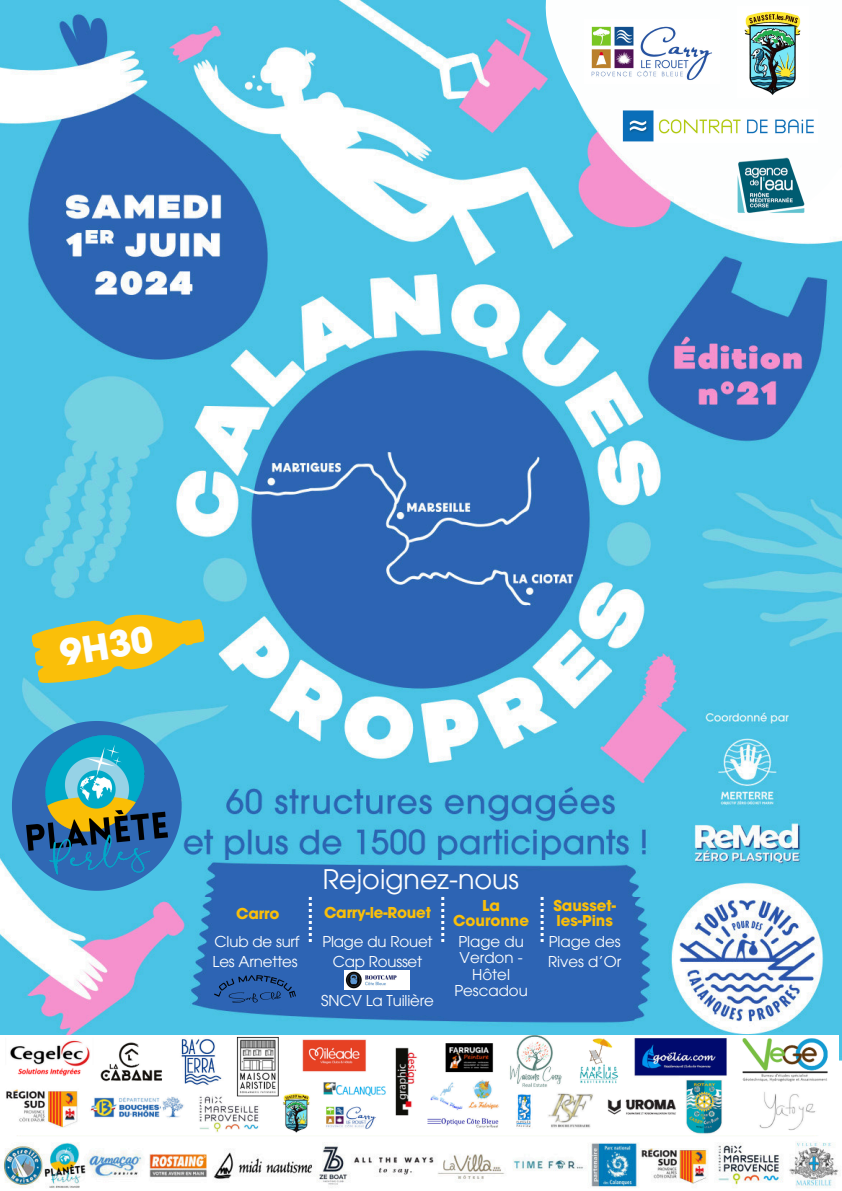
<style>
.page{position:relative;width:842px;height:1191px;background:#fff}
.page>*{position:absolute;margin:0;border:0;box-sizing:border-box;transform-origin:0 0}
.t1{font:700 36px "ITC Avant Garde Pro";color:#fdfefe}
.t2{font:27px "ITC Avant Garde Pro";color:#fdfefe}
.t3{font:15px/16.5px "ITC Avant Garde Pro";letter-spacing:-.01em;color:#fdfefe}
.t4{font:700 15px/15px "ITC Avant Garde Pro";color:#fabf09}
</style>
<div class="page">
<img style="left:0;top:0;width:842px;height:1188px">
<img style="left:0;top:1035px;width:839px;height:99px">
<svg style="left:492px;top:0;width:350px;height:274px"></svg>
<img style="left:738px;top:6px;width:70px;height:91px">
<img style="left:585px;top:19px;width:135px;height:65px">
<svg style="left:12px;top:721px;width:169px;height:169px;background:#459ed0"></svg>
<img style="left:26px;top:735px;width:142px;height:141px">
<img style="left:622px;top:110px;width:196px;height:33px">
<img style="left:732px;top:156px;width:76px;height:61px">
<svg style="left:30px;top:601px;width:178px;height:86px;background:#a2c076"></svg>
<img style="left:193px;top:860px;width:472px;height:35px">
<img style="left:215px;top:975px;width:81px;height:27px">
<img style="left:345px;top:970px;width:65px;height:19px">
<svg style="left:309px;top:896px;width:3px;height:45px"></svg>
<svg style="left:441px;top:896px;width:3px;height:45px"></svg>
<svg style="left:541px;top:896px;width:3px;height:45px"></svg>
<p class="t1" style="left:58px;top:639px;width:95px;rotate:-9deg">9H30</p>
<p class="t4" style="left:236px;top:907px;width:45px">Carro</p>
<p class="t2" style="left:323px;top:869px;width:198px">Rejoignez-nous</p>
<p class="t4" style="left:324px;top:907px;width:108px">Carry-le-Rouet</p>
<p class="t4" style="left:553px;top:899px;width:64px">Sausset&shy;les-Pins</p>
<p class="t4" style="left:453px;top:899px;width:78px;text-align:center">La<br>Couronne</p>
<p class="t3" style="left:213px;top:932px;width:89px;line-height:20.2px">Club de surf<br>Les Arnettes</p>
<p class="t3" style="left:454px;top:934px;width:75px;text-align:center">Plage du<br>Verdon -<br>Hôtel<br>Pescadou</p>
<p class="t3" style="left:548px;top:932px;width:75px;line-height:20.2px">Plage des<br>Rives d’Or</p>
<p class="t3" style="left:322px;top:935px;width:112px">Plage du Rouet</p>
<p class="t3" style="left:333px;top:954px;width:91px">Cap Rousset</p>
<p class="t3" style="left:321px;top:993px;width:114px">SNCV La Tuilière</p>
</div>
